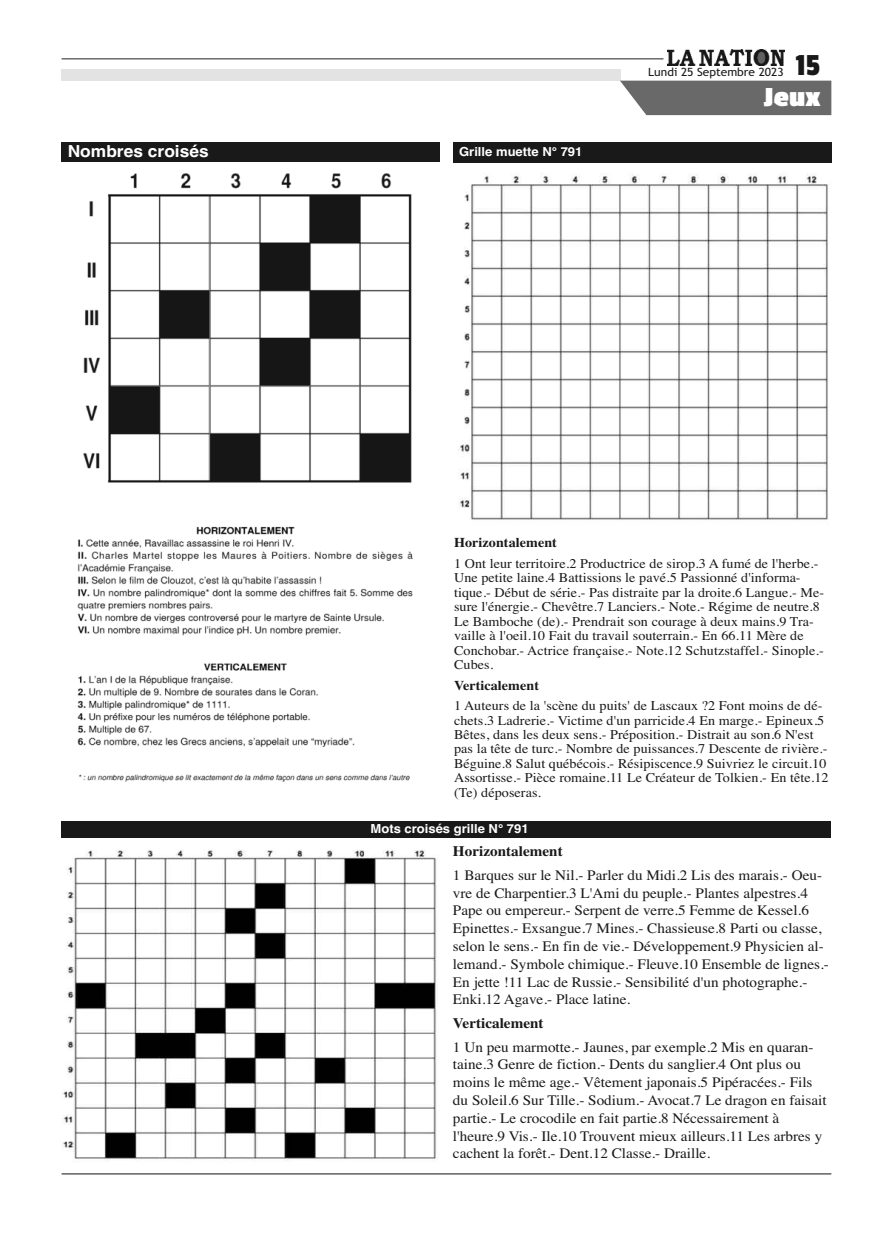
<style>
.page{position:relative;width:893px;height:1234px;background:#fff}
.page>*{position:absolute;margin:0;border:0;box-sizing:border-box;transform-origin:0 0}
.t1{font:32.1px "Passion One";color:#191919;scale:1.05 1}
.t2{font:700 28.95px "Passion One";color:#fff;scale:1.05 1}
.t3{font:700 16.5px "Helvetica";color:#fff;scale:1.05 1}
.t4{font:14.55px/17.9px "Times";color:#191919;scale:1.05 1}
.t5{font:700 14.55px "Times";color:#191919;scale:1.05 1}
.t6{font:13.5px/14.5px "Times";letter-spacing:.005em;color:#191919;scale:1.05 1}
.t7{font:700 13.5px "Times";letter-spacing:.005em;color:#191919;scale:1.05 1}
.t8{font:700 12.45px "Helvetica";color:#fff;scale:1.05 1}
.t9{font:11.4px "Trebuchet MS";color:#191919;scale:1.05 1}
</style>
<div class="page">
<hr style="left:62px;top:1173px;width:769px;height:1px;background:#191919">
<img style="left:667px;top:49px;width:117px;height:16px">
<hr style="left:62px;top:59px;width:601px;height:1px;background:#191919">
<div style="left:62px;top:69px;width:559px;height:11px;background:#e3e3e3"></div>
<div style="left:620px;top:81px;width:211px;height:34px;background:#696969"></div>
<div style="left:62px;top:820px;width:769px;height:17px;background:#191919"></div>
<div style="left:453px;top:142px;width:378px;height:21px;background:#191919"></div>
<div style="left:62px;top:142px;width:378px;height:19px;background:#191919"></div>
<img style="left:458px;top:173px;width:371px;height:347px">
<img style="left:62px;top:849px;width:376px;height:312px">
<img style="left:77px;top:173px;width:336px;height:609px">
<p class="t3" style="left:68px;top:141px;width:136px">Nombres croisés</p>
<p class="t8" style="left:459px;top:145px;width:119px">Grille muette N° 791</p>
<h1 class="t1" style="left:795px;top:48px;width:25px">15</h1>
<p class="t9" style="left:648px;top:66px;width:131px">Lundi 25 Septembre 2023</p>
<h2 class="t2" style="left:764px;top:82px;width:55px">Jeux</h2>
<p class="t7" style="left:454px;top:535px;width:100px">Horizontalement</p>
<p class="t6" style="left:454px;top:555px;width:354px">1 Ont leur territoire.2 Productrice de sirop.3 A fumé de l'herbe.- Une petite laine.4 Battissions le pavé.5 Passionné d'informa&shy;tique.- Début de série.- Pas distraite par la droite.6 Langue.- Me&shy;sure l'énergie.- Chevêtre.7 Lanciers.- Note.- Régime de neutre.8<br>Le Bamboche (de).- Prendrait son courage à deux mains.9 Tra&shy;vaille à l'oeil.10 Fait du travail souterrain.- En 66.11 Mère de Conchobar.- Actrice française.- Note.12 Schutzstaffel.- Sinople.- Cubes.</p>
<p class="t7" style="left:454px;top:677px;width:82px">Verticalement</p>
<p class="t6" style="left:454px;top:698px;width:358px">1 Auteurs de la 'scène du puits' de Lascaux ?2 Font moins de dé&shy;chets.3 Ladrerie.- Victime d'un parricide.4 En marge.- Epineux.5<br>Bêtes, dans les deux sens.- Préposition.- Distrait au son.6 N'est pas la tête de turc.- Nombre de puissances.7 Descente de rivière.- Béguine.8 Salut québécois.- Résipiscence.9 Suivriez le circuit.10<br>Assortisse.- Pièce romaine.11 Le Créateur de Tolkien.- En tête.12 (Te) déposeras.</p>
<p class="t8" style="left:370px;top:821px;width:152px">Mots croisés grille N° 791</p>
<p class="t5" style="left:453px;top:842px;width:106px">Horizontalement</p>
<p class="t4" style="left:453px;top:865px;width:359px">1 Barques sur le Nil.- Parler du Midi.2 Lis des marais.- Oeu&shy;vre de Charpentier.3 L'Ami du peuple.- Plantes alpestres.4<br>Pape ou empereur.- Serpent de verre.5 Femme de Kessel.6<br>Epinettes.- Exsangue.7 Mines.- Chassieuse.8 Parti ou classe, selon le sens.- En fin de vie.- Développement.9 Physicien al&shy;lemand.- Symbole chimique.- Fleuve.10 Ensemble de lignes.- En jette !11 Lac de Russie.- Sensibilité d'un photographe.- Enki.12 Agave.- Place latine.</p>
<p class="t5" style="left:453px;top:1014px;width:88px">Verticalement</p>
<p class="t4" style="left:453px;top:1037px;width:357px">1 Un peu marmotte.- Jaunes, par exemple.2 Mis en quaran&shy;taine.3 Genre de fiction.- Dents du sanglier.4 Ont plus ou moins le même age.- Vêtement japonais.5 Pipéracées.- Fils du Soleil.6 Sur Tille.- Sodium.- Avocat.7 Le dragon en faisait partie.- Le crocodile en fait partie.8 Nécessairement à l'heure.9 Vis.- Ile.10 Trouvent mieux ailleurs.11 Les arbres y cachent la forêt.- Dent.12 Classe.- Draille.</p>
</div>
